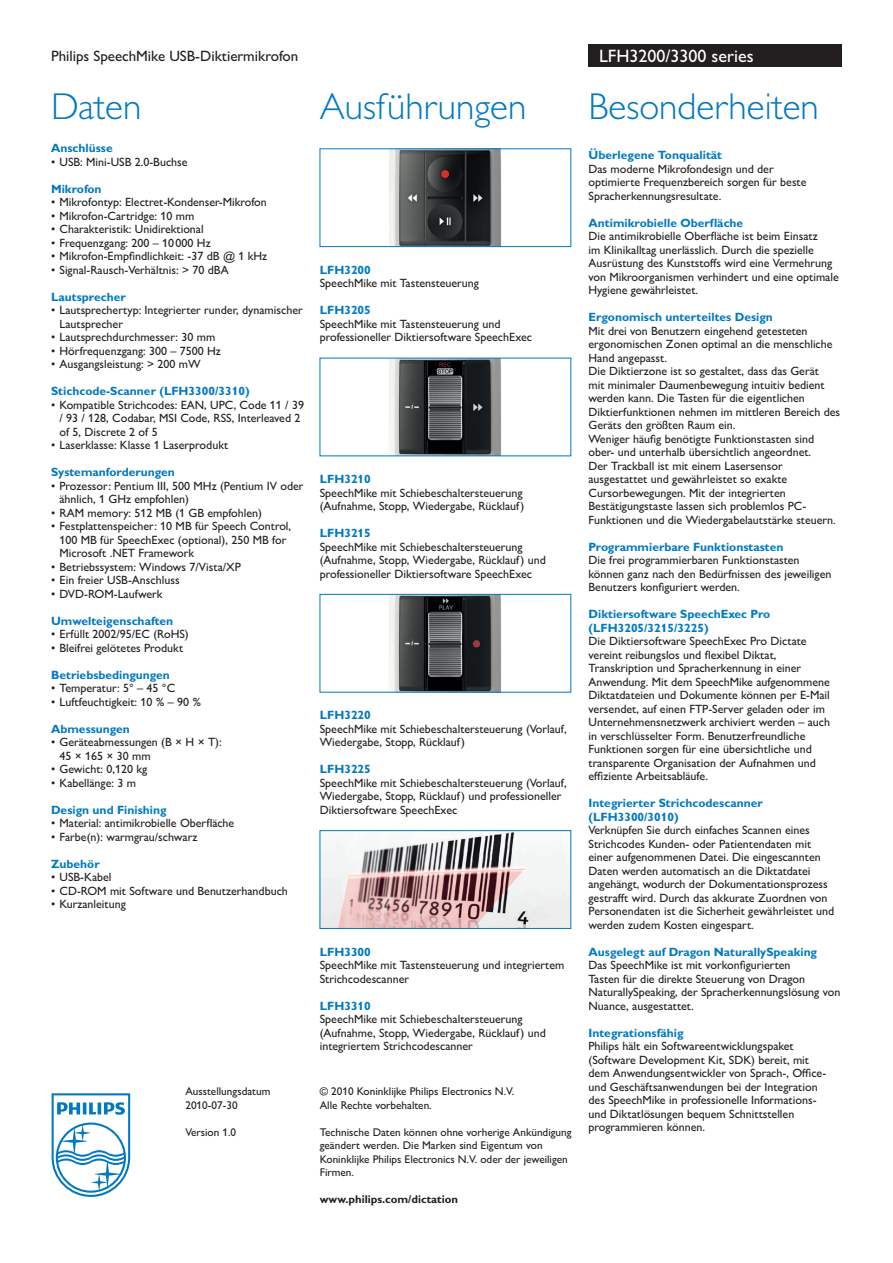
<style>
.page{position:relative;width:893px;height:1263px;background:#fff}
.page>*{position:absolute;margin:0;border:0;box-sizing:border-box;transform-origin:0 0}
.t1{font:300 37.5px "Gill Sans MT Pro";color:#0079c2}
.t2{font:500 18px "Gill Sans MT Pro";color:#fff}
.t3{font:500 15px "Gill Sans MT Pro";color:#231f20}
.t4{font:500 12px/13.5px "Gill Sans MT Pro";color:#231f20}
.t5{font:700 12px/13.5px "Gill Sans MT Pro";color:#0079c2}
.t6{font:500 11.25px/13.5px "Gill Sans MT Pro";color:#231f20}
.t7{font:700 11.25px "Gill Sans MT Pro";color:#231f20}
</style>
<div class="page">
<div style="left:588px;top:44px;width:254px;height:23px;background:#231f20"></div>
<svg style="left:52px;top:1093px;width:78px;height:104px"></svg>
<img style="left:389px;top:151px;width:113px;height:94px">
<div style="left:320px;top:149px;width:251px;height:98px;border:1px solid #0079c2"></div>
<img style="left:389px;top:360px;width:113px;height:94px">
<img style="left:389px;top:596px;width:113px;height:94px">
<div style="left:320px;top:594px;width:251px;height:98px;border:1px solid #0079c2"></div>
<img style="left:322px;top:832px;width:247px;height:95px">
<div style="left:320px;top:830px;width:251px;height:99px;border:1px solid #0079c2"></div>
<p class="t3" style="left:51px;top:47px;width:249px">Philips SpeechMike USB-Diktiermikrofon</p>
<h2 class="t2" style="left:599px;top:45px;width:156px">LFH3200/3300 series</h2>
<h1 class="t1" style="left:320px;top:83px;width:208px">Ausführungen</h1>
<h1 class="t1" style="left:51px;top:83px;width:92px">Daten</h1>
<h1 class="t1" style="left:588px;top:83px;width:232px">Besonderheiten</h1>
<p class="t5" style="left:588px;top:148px;width:135px">Überlegene Tonqualität</p>
<p class="t4" style="left:588px;top:162px;width:219px">Das moderne Mikrofondesign und der optimierte Frequenzbereich sorgen für beste<br>Spracherkennungsresultate.</p>
<p class="t5" style="left:588px;top:215px;width:156px">Antimikrobielle Oberfläche</p>
<p class="t4" style="left:588px;top:229px;width:252px">Die antimikrobielle Oberfläche ist beim Einsatz<br>im Klinikalltag unerlässlich. Durch die spezielle Ausrüstung des Kunststoffs wird eine Vermehrung von Mikroorganismen verhindert und eine optimale Hygiene gewährleistet.</p>
<p class="t5" style="left:588px;top:310px;width:186px">Ergonomisch unterteiltes Design</p>
<p class="t4" style="left:588px;top:324px;width:253px">Mit drei von Benutzern eingehend getesteten ergonomischen Zonen optimal an die menschliche Hand angepasst.<br>Die Diktierzone ist so gestaltet, dass das Gerät<br>mit minimaler Daumenbewegung intuitiv bedient werden kann. Die Tasten für die eigentlichen Diktierfunktionen nehmen im mittleren Bereich des Geräts den größten Raum ein.<br>Weniger häufig benötigte Funktionstasten sind ober- und unterhalb übersichtlich angeordnet.<br>Der Trackball ist mit einem Lasersensor ausgestattet und gewährleistet so exakte Cursorbewegungen. Mit der integrierten Bestätigungstaste lassen sich problemlos PC-Funktionen und die Wiedergabelautstärke steuern.</p>
<p class="t5" style="left:588px;top:539px;width:197px">Programmierbare Funktionstasten</p>
<p class="t4" style="left:588px;top:553px;width:244px">Die frei programmierbaren Funktionstasten können ganz nach den Bedürfnissen des jeweiligen<br>Benutzers konfiguriert werden.</p>
<p class="t5" style="left:588px;top:607px;width:183px">Diktiersoftware SpeechExec Pro (LFH3205/3215/3225)</p>
<p class="t4" style="left:588px;top:634px;width:243px">Die Diktiersoftware SpeechExec Pro Dictate vereint reibungslos und flexibel Diktat, Transkription und Spracherkennung in einer Anwendung. Mit dem SpeechMike aufgenommene Diktatdateien und Dokumente können per E-Mail versendet, auf einen FTP-Server geladen oder im Unternehmensnetzwerk archiviert werden – auch in verschlüsselter Form. Benutzerfreundliche Funktionen sorgen für eine übersichtliche und transparente Organisation der Aufnahmen und effiziente Arbeitsabläufe.</p>
<p class="t5" style="left:588px;top:796px;width:176px">Integrierter Strichcodescanner (LFH3300/3010)</p>
<p class="t4" style="left:588px;top:823px;width:247px">Verknüpfen Sie durch einfaches Scannen eines Strichcodes Kunden- oder Patientendaten mit einer aufgenommenen Datei. Die eingescannten Daten werden automatisch an die Diktatdatei angehängt, wodurch der Dokumentationsprozess gestrafft wird. Durch das akkurate Zuordnen von Personendaten ist die Sicherheit gewährleistet und werden zudem Kosten eingespart.</p>
<p class="t5" style="left:588px;top:944px;width:230px">Ausgelegt auf Dragon NaturallySpeaking</p>
<p class="t4" style="left:588px;top:958px;width:253px">Das SpeechMike ist mit vorkonfigurierten<br>Tasten für die direkte Steuerung von Dragon NaturallySpeaking, der Spracherkennungslösung von Nuance, ausgestattet.</p>
<p class="t5" style="left:588px;top:1025px;width:97px">Integrationsfähig</p>
<p class="t4" style="left:588px;top:1039px;width:239px">Philips hält ein Softwareentwicklungspaket (Software Development Kit, SDK) bereit, mit dem Anwendungsentwickler von Sprach-, Office&shy;und Geschäftsanwendungen bei der Integration des SpeechMike in professionelle Informations&shy;und Diktatlösungen bequem Schnittstellen programmieren können.</p>
<p class="t5" style="left:51px;top:141px;width:63px">Anschlüsse</p>
<p class="t4" style="left:51px;top:155px;width:138px">• USB: Mini-USB 2.0-Buchse</p>
<p class="t5" style="left:51px;top:182px;width:52px">Mikrofon</p>
<p class="t4" style="left:51px;top:195px;width:217px">• Mikrofontyp: Electret-Kondenser-Mikrofon</p>
<p class="t4" style="left:51px;top:209px;width:145px">• Mikrofon-Cartridge: 10 mm</p>
<p class="t4" style="left:51px;top:222px;width:154px">• Charakteristik: Unidirektional</p>
<p class="t4" style="left:51px;top:236px;width:161px">• Frequenzgang: 200 – 10000 Hz</p>
<p class="t4" style="left:51px;top:249px;width:218px">• Mikrofon-Empfindlichkeit: -37 dB @ 1 kHz</p>
<p class="t4" style="left:51px;top:263px;width:179px">• Signal-Rausch-Verhältnis: &gt; 70 dBA</p>
<p class="t5" style="left:51px;top:290px;width:76px">Lautsprecher</p>
<p class="t4" style="left:60px;top:303px;width:245px;text-indent:-9px">• Lautsprechertyp: Integrierter runder, dynamischer<br>Lautsprecher</p>
<p class="t4" style="left:51px;top:330px;width:166px">• Lautsprechdurchmesser: 30 mm</p>
<p class="t4" style="left:51px;top:344px;width:171px">• Hörfrequenzgang: 300 – 7500 Hz</p>
<p class="t4" style="left:51px;top:357px;width:151px">• Ausgangsleistung: &gt; 200 mW</p>
<p class="t5" style="left:51px;top:384px;width:200px">Stichcode-Scanner (LFH3300/3310)</p>
<p class="t4" style="left:60px;top:398px;width:246px;text-indent:-9px">• Kompatible Strichcodes: EAN, UPC, Code 11 / 39 / 93 / 128, Codabar, MSI Code, RSS, Interleaved 2 of 5, Discrete 2 of 5</p>
<p class="t4" style="left:51px;top:438px;width:179px">• Laserklasse: Klasse 1 Laserprodukt</p>
<p class="t5" style="left:51px;top:465px;width:125px">Systemanforderungen</p>
<p class="t4" style="left:60px;top:479px;width:246px;text-indent:-9px">• Prozessor: Pentium III, 500 MHz (Pentium IV oder ähnlich, 1 GHz empfohlen)</p>
<p class="t4" style="left:51px;top:506px;width:213px">• RAM memory: 512 MB (1 GB empfohlen)</p>
<p class="t4" style="left:60px;top:519px;width:233px;text-indent:-9px">• Festplattenspeicher: 10 MB für Speech Control,<br>100 MB für SpeechExec (optional), 250 MB for<br>Microsoft .NET Framework</p>
<p class="t4" style="left:51px;top:560px;width:191px">• Betriebssystem: Windows 7/Vista/XP</p>
<p class="t4" style="left:51px;top:573px;width:130px">• Ein freier USB-Anschluss</p>
<p class="t4" style="left:51px;top:587px;width:113px">• DVD-ROM-Laufwerk</p>
<p class="t5" style="left:51px;top:614px;width:124px">Umwelteigenschaften</p>
<p class="t4" style="left:51px;top:627px;width:139px">• Erfüllt 2002/95/EC (RoHS)</p>
<p class="t4" style="left:51px;top:641px;width:134px">• Bleifrei gelötetes Produkt</p>
<p class="t5" style="left:51px;top:668px;width:120px">Betriebsbedingungen</p>
<p class="t4" style="left:51px;top:681px;width:126px">• Temperatur: 5° – 45 °C</p>
<p class="t4" style="left:51px;top:695px;width:151px">• Luftfeuchtigkeit: 10 % – 90 %</p>
<p class="t5" style="left:51px;top:722px;width:81px">Abmessungen</p>
<p class="t4" style="left:60px;top:735px;width:164px;text-indent:-9px">• Geräteabmessungen (B × H × T):<br>45 × 165 × 30 mm</p>
<p class="t4" style="left:51px;top:762px;width:98px">• Gewicht: 0,120 kg</p>
<p class="t4" style="left:51px;top:776px;width:87px">• Kabellänge: 3 m</p>
<p class="t5" style="left:51px;top:803px;width:117px">Design und Finishing</p>
<p class="t4" style="left:51px;top:816px;width:185px">• Material: antimikrobielle Oberfläche</p>
<p class="t4" style="left:51px;top:830px;width:148px">• Farbe(n): warmgrau/schwarz</p>
<p class="t5" style="left:51px;top:857px;width:50px">Zubehör</p>
<p class="t4" style="left:51px;top:870px;width:62px">• USB-Kabel</p>
<p class="t4" style="left:51px;top:884px;width:238px">• CD-ROM mit Software und Benutzerhandbuch</p>
<p class="t4" style="left:51px;top:897px;width:76px">• Kurzanleitung</p>
<p class="t5" style="left:320px;top:263px;width:53px">LFH3200</p>
<p class="t4" style="left:320px;top:276px;width:161px">SpeechMike mit Tastensteuerung</p>
<p class="t5" style="left:320px;top:303px;width:53px">LFH3205</p>
<p class="t4" style="left:320px;top:317px;width:214px">SpeechMike mit Tastensteuerung und professioneller Diktiersoftware SpeechExec</p>
<p class="t5" style="left:320px;top:472px;width:53px">LFH3210</p>
<p class="t4" style="left:320px;top:486px;width:206px">SpeechMike mit Schiebeschaltersteuerung (Aufnahme, Stopp, Wiedergabe, Rücklauf)</p>
<p class="t5" style="left:320px;top:526px;width:53px">LFH3215</p>
<p class="t4" style="left:320px;top:540px;width:228px">SpeechMike mit Schiebeschaltersteuerung (Aufnahme, Stopp, Wiedergabe, Rücklauf) und professioneller Diktiersoftware SpeechExec</p>
<p class="t5" style="left:320px;top:708px;width:53px">LFH3220</p>
<p class="t4" style="left:320px;top:722px;width:248px">SpeechMike mit Schiebeschaltersteuerung (Vorlauf,<br>Wiedergabe, Stopp, Rücklauf)</p>
<p class="t5" style="left:320px;top:762px;width:53px">LFH3225</p>
<p class="t4" style="left:320px;top:776px;width:248px">SpeechMike mit Schiebeschaltersteuerung (Vorlauf,<br>Wiedergabe, Stopp, Rücklauf) und professioneller<br>Diktiersoftware SpeechExec</p>
<p class="t5" style="left:320px;top:944px;width:53px">LFH3300</p>
<p class="t4" style="left:320px;top:958px;width:246px">SpeechMike mit Tastensteuerung und integriertem<br>Strichcodescanner</p>
<p class="t5" style="left:320px;top:998px;width:53px">LFH3310</p>
<p class="t4" style="left:320px;top:1012px;width:228px">SpeechMike mit Schiebeschaltersteuerung (Aufnahme, Stopp, Wiedergabe, Rücklauf) und integriertem Strichcodescanner</p>
<p class="t6" style="left:320px;top:1085px;width:196px">© 2010 Koninklijke Philips Electronics N.V.<br>Alle Rechte vorbehalten.</p>
<p class="t6" style="left:320px;top:1125px;width:253px">Technische Daten können ohne vorherige Ankündigung geändert werden. Die Marken sind Eigentum von Koninklijke Philips Electronics N.V. oder der jeweiligen Firmen.</p>
<p class="t7" style="left:320px;top:1193px;width:140px">www.philips.com/dictation</p>
<p class="t6" style="left:185px;top:1085px;width:87px">Ausstellungsdatum<br>2010-07-30</p>
<p class="t6" style="left:185px;top:1125px;width:52px">Version 1.0</p>
</div>
